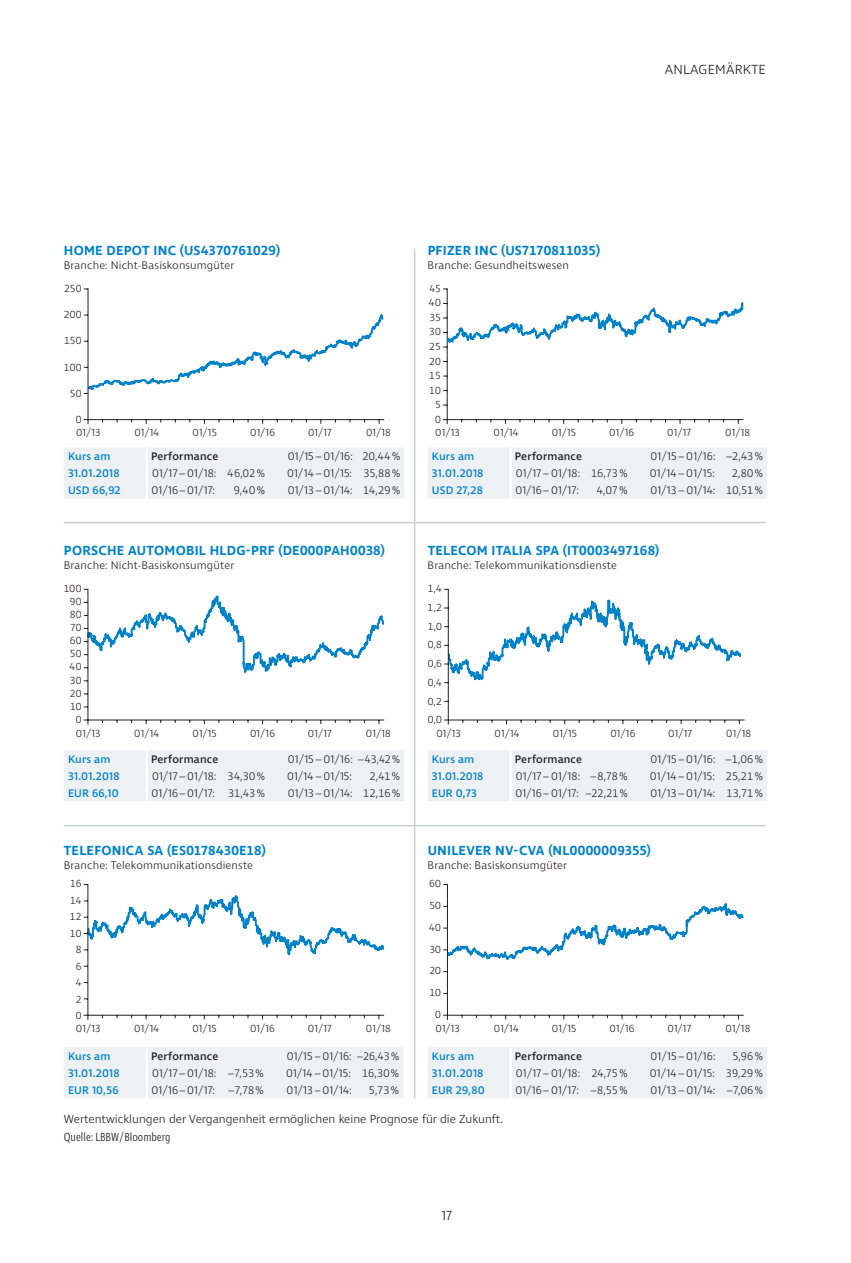
<style>
.page{position:relative;width:851px;height:1263px;background:#fff}
.page>*{position:absolute;margin:0;border:0;box-sizing:border-box;transform-origin:0 0}
.t1{font:600 13.5px "Ingra";letter-spacing:.02em;color:#0082c9}
.t2{font:300 13.5px "Ingra";letter-spacing:.02em;color:#231f20}
.t3{font:300 12px "Ingra";color:#231f20}
.t4{font:300 12px "Ingra Cd";color:#231f20}
.t5{font:300 11.25px "Ingra";letter-spacing:.015em;color:#231f20}
.t6{font:500 11.25px "Ingra";letter-spacing:.015em;color:#0082c9}
.t7{font:500 11.25px "Ingra";letter-spacing:.015em;color:#231f20}
.t8{font:300 10.5px/13px "Ingra";letter-spacing:.015em;color:#231f20;text-align:center}
</style>
<div class="page">
<hr style="left:414px;top:248px;width:1px;height:851px;background:#c9d1d5">
<hr style="left:64px;top:522px;width:701px;height:1px;background:#c9d1d5">
<hr style="left:64px;top:825px;width:701px;height:1px;background:#c9d1d5">
<div style="left:64px;top:448px;width:340px;height:51px;background:#eef1f3"></div>
<div style="left:428px;top:448px;width:339px;height:51px;background:#eef1f3"></div>
<div style="left:64px;top:750px;width:340px;height:51px;background:#eef1f3"></div>
<div style="left:428px;top:750px;width:339px;height:51px;background:#eef1f3"></div>
<div style="left:64px;top:1047px;width:339px;height:51px;background:#eef1f3"></div>
<div style="left:428px;top:1047px;width:339px;height:51px;background:#eef1f3"></div>
<hr style="left:88px;top:288px;width:1px;height:136px;background:#231f20">
<svg style="left:84px;top:314px;width:300px;height:80px"></svg>
<hr style="left:84px;top:419px;width:300px;height:1px;background:#231f20">
<hr style="left:447px;top:288px;width:1px;height:136px;background:#231f20">
<hr style="left:443px;top:419px;width:300px;height:1px;background:#231f20">
<svg style="left:443px;top:288px;width:301px;height:61px"></svg>
<hr style="left:88px;top:589px;width:1px;height:136px;background:#231f20">
<svg style="left:84px;top:589px;width:300px;height:92px"></svg>
<hr style="left:84px;top:720px;width:300px;height:1px;background:#231f20">
<hr style="left:448px;top:589px;width:1px;height:136px;background:#231f20">
<svg style="left:444px;top:589px;width:297px;height:94px"></svg>
<hr style="left:444px;top:720px;width:300px;height:1px;background:#231f20">
<hr style="left:87px;top:884px;width:1px;height:136px;background:#231f20">
<svg style="left:84px;top:893px;width:300px;height:74px"></svg>
<hr style="left:84px;top:1015px;width:300px;height:1px;background:#231f20">
<hr style="left:447px;top:884px;width:1px;height:136px;background:#231f20">
<svg style="left:443px;top:903px;width:301px;height:57px"></svg>
<hr style="left:443px;top:1015px;width:300px;height:1px;background:#231f20">
<p class="t2" style="left:664px;top:61px;width:103px">ANLAGEMÄRKTE</p>
<p class="t1" style="left:64px;top:242px;width:218px">HOME DEPOT INC (US4370761029)</p>
<p class="t5" style="left:64px;top:259px;width:172px">Branche: Nicht-Basiskonsumgüter</p>
<p class="t1" style="left:427px;top:242px;width:174px">PFIZER INC (US7170811035)</p>
<p class="t5" style="left:427px;top:259px;width:143px">Branche: Gesundheitswesen</p>
<p class="t8" style="left:64px;top:282px;width:19px">250</p>
<p class="t8" style="left:64px;top:308px;width:19px">200</p>
<p class="t8" style="left:64px;top:335px;width:19px">150</p>
<p class="t8" style="left:64px;top:361px;width:19px">100</p>
<p class="t8" style="left:70px;top:387px;width:13px">50</p>
<p class="t8" style="left:76px;top:413px;width:7px">0</p>
<p class="t8" style="left:429px;top:281px;width:13px;line-height:14.5px">45<br>40<br>35<br>30<br>25<br>20<br>15<br>10<br>5<br>0</p>
<p class="t8" style="left:76px;top:427px;width:26px">01/13</p>
<p class="t8" style="left:134px;top:427px;width:26px">01/14</p>
<p class="t8" style="left:192px;top:427px;width:26px">01/15</p>
<p class="t8" style="left:250px;top:427px;width:26px">01/16</p>
<p class="t8" style="left:308px;top:427px;width:25px">01/17</p>
<p class="t8" style="left:366px;top:427px;width:26px">01/18</p>
<p class="t8" style="left:435px;top:427px;width:26px">01/13</p>
<p class="t8" style="left:493px;top:427px;width:26px">01/14</p>
<p class="t8" style="left:551px;top:427px;width:26px">01/15</p>
<p class="t8" style="left:609px;top:427px;width:26px">01/16</p>
<p class="t8" style="left:667px;top:427px;width:25px">01/17</p>
<p class="t8" style="left:725px;top:427px;width:26px">01/18</p>
<p class="t6" style="left:68px;top:449px;width:44px">Kurs am</p>
<p class="t7" style="left:151px;top:449px;width:69px">Performance</p>
<p class="t5" style="left:288px;top:449px;width:114px">01/15–01/16: 20,44%</p>
<p class="t6" style="left:68px;top:467px;width:53px">31.01.2018</p>
<p class="t5" style="left:152px;top:467px;width:114px">01/17–01/18: 46,02%</p>
<p class="t5" style="left:287px;top:467px;width:114px">01/14–01/15: 35,88%</p>
<p class="t6" style="left:68px;top:484px;width:54px">USD 66,92</p>
<p class="t5" style="left:151px;top:484px;width:65px">01/16–01/17:</p>
<p class="t5" style="left:234px;top:484px;width:32px">9,40%</p>
<p class="t5" style="left:288px;top:484px;width:114px">01/13–01/14: 14,29%</p>
<p class="t6" style="left:432px;top:449px;width:44px">Kurs am</p>
<p class="t7" style="left:514px;top:449px;width:69px">Performance</p>
<p class="t5" style="left:650px;top:449px;width:114px">01/15–01/16: –2,43%</p>
<p class="t6" style="left:432px;top:467px;width:53px">31.01.2018</p>
<p class="t5" style="left:516px;top:467px;width:113px">01/17–01/18: 16,73%</p>
<p class="t5" style="left:649px;top:467px;width:66px">01/14–01/15:</p>
<p class="t5" style="left:731px;top:467px;width:33px">2,80%</p>
<p class="t6" style="left:432px;top:484px;width:53px">USD 27,28</p>
<p class="t5" style="left:515px;top:484px;width:65px">01/16–01/17:</p>
<p class="t5" style="left:597px;top:484px;width:32px">4,07%</p>
<p class="t5" style="left:650px;top:484px;width:114px">01/13–01/14: 10,51%</p>
<p class="t1" style="left:64px;top:542px;width:322px">PORSCHE AUTOMOBIL HLDG-PRF (DE000PAH0038)</p>
<p class="t5" style="left:64px;top:559px;width:172px">Branche: Nicht-Basiskonsumgüter</p>
<p class="t1" style="left:427px;top:542px;width:233px">TELECOM ITALIA SPA (IT0003497168)</p>
<p class="t5" style="left:427px;top:559px;width:191px">Branche: Telekommunikationsdienste</p>
<p class="t8" style="left:64px;top:583px;width:19px;text-align:right">100<br>90<br>80<br>70<br>60<br>50<br>40<br>30<br>20<br>10<br>0</p>
<p class="t8" style="left:427px;top:580px;width:16px;line-height:18.8px;text-align:justify">1,4<br>1,2<br>1,0<br>0,8<br>0,6<br>0,4<br>0,2<br>0,0</p>
<p class="t8" style="left:76px;top:727px;width:26px">01/13</p>
<p class="t8" style="left:134px;top:727px;width:26px">01/14</p>
<p class="t8" style="left:192px;top:727px;width:26px">01/15</p>
<p class="t8" style="left:250px;top:727px;width:26px">01/16</p>
<p class="t8" style="left:308px;top:727px;width:25px">01/17</p>
<p class="t8" style="left:366px;top:727px;width:26px">01/18</p>
<p class="t8" style="left:436px;top:727px;width:26px">01/13</p>
<p class="t8" style="left:494px;top:727px;width:26px">01/14</p>
<p class="t8" style="left:552px;top:727px;width:26px">01/15</p>
<p class="t8" style="left:610px;top:727px;width:26px">01/16</p>
<p class="t8" style="left:668px;top:727px;width:25px">01/17</p>
<p class="t8" style="left:726px;top:727px;width:26px">01/18</p>
<p class="t6" style="left:68px;top:752px;width:44px">Kurs am</p>
<p class="t7" style="left:151px;top:752px;width:69px">Performance</p>
<p class="t5" style="left:288px;top:752px;width:114px">01/15–01/16: –43,42%</p>
<p class="t6" style="left:68px;top:769px;width:53px">31.01.2018</p>
<p class="t5" style="left:152px;top:769px;width:114px">01/17–01/18: 34,30%</p>
<p class="t5" style="left:287px;top:769px;width:66px">01/14–01/15:</p>
<p class="t5" style="left:369px;top:769px;width:32px">2,41%</p>
<p class="t6" style="left:68px;top:786px;width:52px">EUR 66,10</p>
<p class="t5" style="left:151px;top:786px;width:115px">01/16–01/17: 31,43%</p>
<p class="t5" style="left:288px;top:786px;width:114px">01/13–01/14: 12,16%</p>
<p class="t6" style="left:432px;top:752px;width:44px">Kurs am</p>
<p class="t7" style="left:514px;top:752px;width:69px">Performance</p>
<p class="t5" style="left:650px;top:752px;width:114px">01/15–01/16: –1,06%</p>
<p class="t6" style="left:432px;top:769px;width:53px">31.01.2018</p>
<p class="t5" style="left:516px;top:769px;width:113px">01/17–01/18: –8,78%</p>
<p class="t5" style="left:649px;top:769px;width:114px">01/14–01/15: 25,21%</p>
<p class="t6" style="left:432px;top:786px;width:46px">EUR 0,73</p>
<p class="t5" style="left:515px;top:786px;width:114px">01/16–01/17: –22,21%</p>
<p class="t5" style="left:650px;top:786px;width:114px">01/13–01/14: 13,71%</p>
<p class="t1" style="left:64px;top:842px;width:203px">TELEFONICA SA (ES0178430E18)</p>
<p class="t5" style="left:64px;top:859px;width:191px">Branche: Telekommunikationsdienste</p>
<p class="t1" style="left:427px;top:842px;width:225px">UNILEVER NV-CVA (NL0000009355)</p>
<p class="t5" style="left:427px;top:859px;width:141px">Branche: Basiskonsumgüter</p>
<p class="t8" style="left:70px;top:876px;width:13px;line-height:16.5px">16<br>14<br>12<br>10<br>8<br>6<br>4<br>2<br>0</p>
<p class="t8" style="left:429px;top:873px;width:13px;line-height:21.8px">60<br>50<br>40<br>30<br>20<br>10<br>0</p>
<p class="t8" style="left:76px;top:1022px;width:26px">01/13</p>
<p class="t8" style="left:134px;top:1022px;width:26px">01/14</p>
<p class="t8" style="left:192px;top:1022px;width:26px">01/15</p>
<p class="t8" style="left:250px;top:1022px;width:26px">01/16</p>
<p class="t8" style="left:308px;top:1022px;width:25px">01/17</p>
<p class="t8" style="left:366px;top:1022px;width:26px">01/18</p>
<p class="t8" style="left:435px;top:1022px;width:26px">01/13</p>
<p class="t8" style="left:493px;top:1022px;width:26px">01/14</p>
<p class="t8" style="left:552px;top:1022px;width:26px">01/15</p>
<p class="t8" style="left:609px;top:1022px;width:26px">01/16</p>
<p class="t8" style="left:667px;top:1022px;width:25px">01/17</p>
<p class="t8" style="left:725px;top:1022px;width:26px">01/18</p>
<p class="t6" style="left:68px;top:1049px;width:44px">Kurs am</p>
<p class="t7" style="left:151px;top:1049px;width:69px">Performance</p>
<p class="t5" style="left:287px;top:1049px;width:114px">01/15–01/16: –26,43%</p>
<p class="t6" style="left:68px;top:1066px;width:53px">31.01.2018</p>
<p class="t5" style="left:152px;top:1066px;width:113px">01/17–01/18: –7,53%</p>
<p class="t5" style="left:286px;top:1066px;width:114px">01/14–01/15: 16,30%</p>
<p class="t6" style="left:68px;top:1083px;width:52px">EUR 10,56</p>
<p class="t5" style="left:151px;top:1083px;width:114px">01/16–01/17: –7,78%</p>
<p class="t5" style="left:286px;top:1083px;width:66px">01/13–01/14:</p>
<p class="t5" style="left:369px;top:1083px;width:32px">5,73%</p>
<p class="t6" style="left:432px;top:1049px;width:44px">Kurs am</p>
<p class="t7" style="left:514px;top:1049px;width:69px">Performance</p>
<p class="t5" style="left:650px;top:1049px;width:66px">01/15–01/16:</p>
<p class="t5" style="left:732px;top:1049px;width:32px">5,96%</p>
<p class="t6" style="left:432px;top:1066px;width:53px">31.01.2018</p>
<p class="t5" style="left:516px;top:1066px;width:113px">01/17–01/18: 24,75%</p>
<p class="t5" style="left:649px;top:1066px;width:114px">01/14–01/15: 39,29%</p>
<p class="t6" style="left:432px;top:1083px;width:54px">EUR 29,80</p>
<p class="t5" style="left:515px;top:1083px;width:114px">01/16–01/17: –8,55%</p>
<p class="t5" style="left:650px;top:1083px;width:114px">01/13–01/14: –7,06%</p>
<p class="t3" style="left:64px;top:1111px;width:440px">Wertentwicklungen der Vergangenheit ermöglichen keine Prognose für die Zukunft.</p>
<p class="t4" style="left:64px;top:1130px;width:108px">Quelle: LBBW/Bloomberg</p>
<p class="t2" style="left:441px;top:1207px;width:12px">17</p>
</div>
